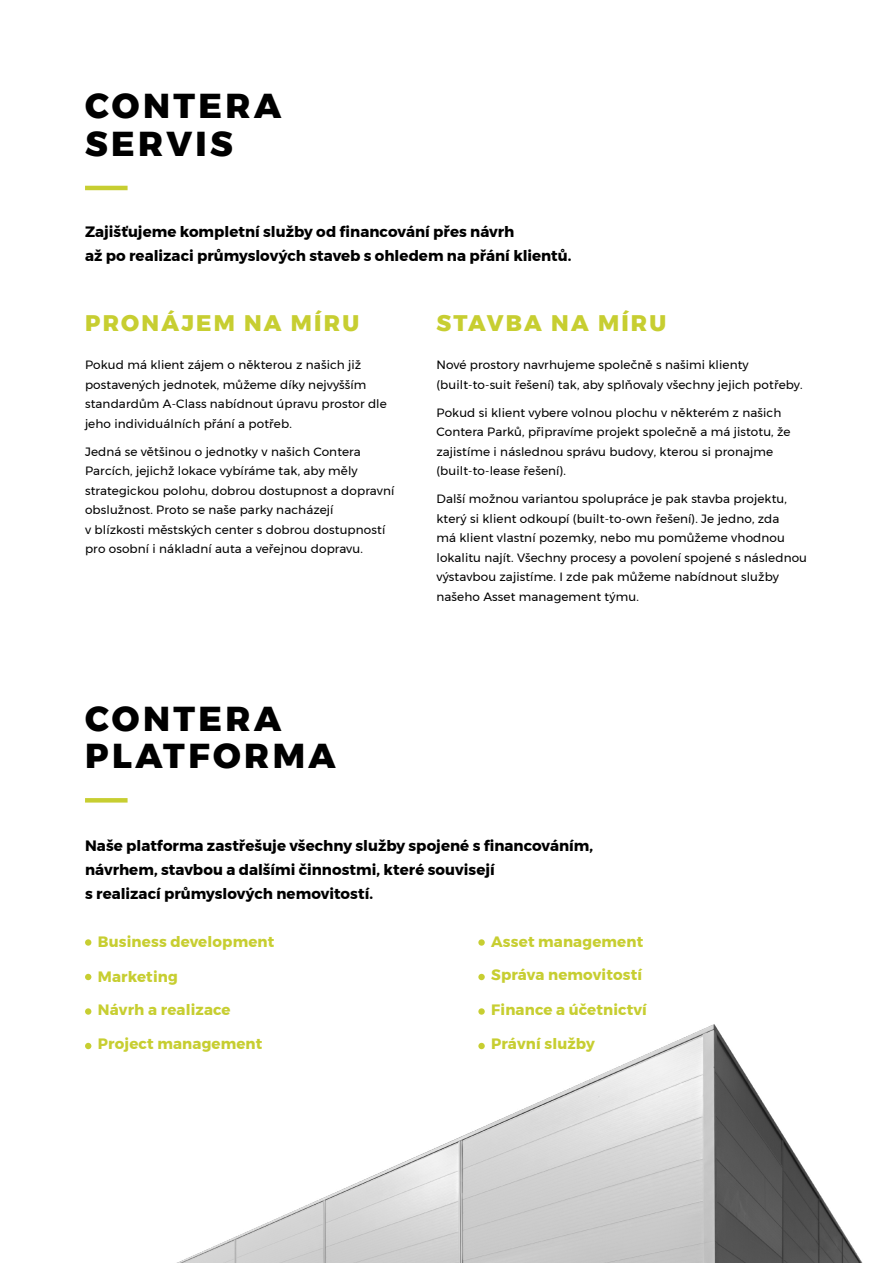
<style>
.page{position:relative;width:893px;height:1263px;background:#fff}
.page>*{position:absolute;margin:0;border:0;box-sizing:border-box;transform-origin:0 0}
.t1{font:800 34.5px/37.5px "Montserrat";letter-spacing:.1em;color:#000}
.t2{font:800 22.5px "Montserrat";letter-spacing:.1em;color:#c7ce31}
.t3{font:700 15px/24px "Montserrat";color:#000}
.t4{font:700 15px "Montserrat";letter-spacing:.01em;color:#c7ce31}
.t5{font:12px/19.5px "Montserrat";letter-spacing:.01em;color:#000}
</style>
<div class="page">
<img style="left:85px;top:939px;width:778px;height:324px">
<hr style="left:85px;top:186px;width:43px;height:4px;background:#c7ce31">
<svg style="left:85px;top:798px;width:43px;height:4px"></svg>
<div style="left:85px;top:939px;width:6px;height:7px;background:#c7ce31;border-radius:50%"></div>
<svg style="left:85px;top:974px;width:6px;height:6px"></svg>
<div style="left:85px;top:1008px;width:6px;height:7px;background:#c7ce31;border-radius:50%"></div>
<svg style="left:85px;top:1043px;width:6px;height:6px"></svg>
<svg style="left:478px;top:939px;width:7px;height:7px"></svg>
<div style="left:478px;top:974px;width:7px;height:6px;background:#c7ce31;border-radius:50%"></div>
<svg style="left:478px;top:1008px;width:7px;height:7px"></svg>
<div style="left:478px;top:1043px;width:7px;height:6px;background:#c7ce31;border-radius:50%"></div>
<h1 class="t1" style="left:85px;top:88px;width:198px">CONTERA<br>SERVIS</h1>
<p class="t3" style="left:85px;top:220px;width:488px">Zajišťujeme kompletní služby od financování přes návrh<br>až po realizaci průmyslových staveb s ohledem na přání klientů.</p>
<h2 class="t2" style="left:85px;top:304px;width:276px">PRONÁJEM NA MÍRU</h2>
<p class="t5" style="left:85px;top:355px;width:303px">Pokud má klient zájem o některou z našich již postavených jednotek, můžeme díky nejvyšším standardům A-Class nabídnout úpravu prostor dle jeho individuálních přání a potřeb.</p>
<p class="t5" style="left:85px;top:441px;width:311px">Jedná se většinou o jednotky v našich Contera Parcích, jejichž lokace vybíráme tak, aby měly strategickou polohu, dobrou dostupnost a dopravní obslužnost. Proto se naše parky nacházejí<br>v blízkosti městských center s dobrou dostupností pro osobní i nákladní auta a veřejnou dopravu.</p>
<h1 class="t1" style="left:85px;top:700px;width:252px">CONTERA<br>PLATFORMA</h1>
<h2 class="t2" style="left:436px;top:304px;width:231px">STAVBA NA MÍRU</h2>
<p class="t5" style="left:436px;top:355px;width:368px">Nové prostory navrhujeme společně s našimi klienty (built-to-suit řešení) tak, aby splňovaly všechny jejich potřeby.</p>
<p class="t5" style="left:436px;top:402px;width:356px">Pokud si klient vybere volnou plochu v některém z našich Contera Parků, připravíme projekt společně a má jistotu, že zajistíme i následnou správu budovy, kterou si pronajme (built-to-lease řešení).</p>
<p class="t5" style="left:436px;top:489px;width:372px">Další možnou variantou spolupráce je pak stavba projektu, který si klient odkoupí (built-to-own řešení). Je jedno, zda<br>má klient vlastní pozemky, nebo mu pomůžeme vhodnou lokalitu najít. Všechny procesy a povolení spojené s následnou výstavbou zajistíme. I zde pak můžeme nabídnout služby našeho Asset management týmu.</p>
<p class="t3" style="left:85px;top:833px;width:510px">Naše platforma zastřešuje všechny služby spojené s financováním, návrhem, stavbou a dalšími činnostmi, které souvisejí<br>s realizací průmyslových nemovitostí.</p>
<p class="t4" style="left:98px;top:930px;width:178px">Business development</p>
<p class="t4" style="left:98px;top:964px;width:81px">Marketing</p>
<p class="t4" style="left:98px;top:997px;width:134px">Návrh a realizace</p>
<p class="t4" style="left:98px;top:1032px;width:166px">Project management</p>
<p class="t4" style="left:491px;top:930px;width:154px">Asset management</p>
<p class="t4" style="left:491px;top:963px;width:152px">Správa nemovitostí</p>
<p class="t4" style="left:491px;top:997px;width:157px">Finance a účetnictví</p>
<p class="t4" style="left:491px;top:1032px;width:105px">Právní služby</p>
</div>
